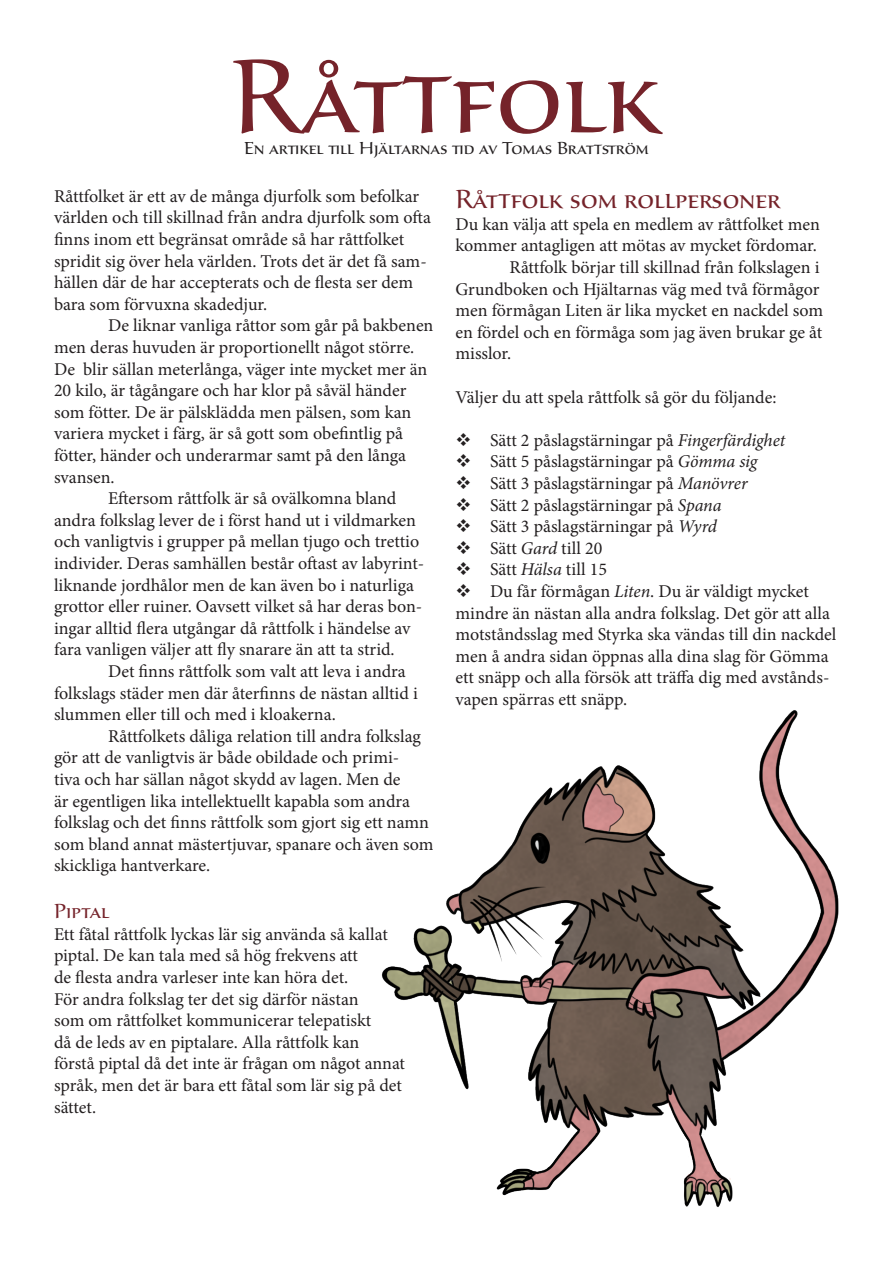
<style>
.page{position:relative;width:893px;height:1263px;background:#fff}
.page>*{position:absolute;margin:0;border:0;box-sizing:border-box;transform-origin:0 0}
.t1{font:108px "Sava Pro";color:#75232a}
.t2{font:27px "Sava Pro";color:#75232a}
.t3{font:21px "Sava Pro";color:#75232a}
.t4{font:18px/21.6px "Minion Pro";color:#231f20}
.t5{font:18px "Sava Pro";letter-spacing:-.01em;color:#231f20}
.s1{font-style:italic}
</style>
<div class="page">
<img style="left:382px;top:710px;width:457px;height:497px">
<p class="t1" style="left:231px;top:24px;width:433px">Råttfolk</p>
<p class="t5" style="left:244px;top:136px;width:406px">En artikel till Hjältarnas tid av Tomas Brattström</p>
<p class="t4" style="left:54px;top:185px;width:379px">Råttfolket är ett av de många djurfolk som befolkar världen och till skillnad från andra djurfolk som ofta finns inom ett begränsat område så har råttfolket spridit sig över hela världen. Trots det är det få sam&shy;hällen där de har accepterats och de flesta ser dem bara som förvuxna skadedjur.</p>
<p class="t4" style="left:54px;top:315px;width:381px;text-indent:54px">De liknar vanliga råttor som går på bakbenen men deras huvuden är proportionellt något större.<br>De blir sällan meterlånga, väger inte mycket mer än 20 kilo, är tågångare och har klor på såväl händer som fötter. De är pälsklädda men pälsen, som kan variera mycket i färg, är så gott som obefintlig på fötter, händer och underarmar samt på den långa svansen.</p>
<p class="t4" style="left:54px;top:488px;width:372px;text-indent:54px">Eftersom råttfolk är så ovälkomna bland andra folkslag lever de i först hand ut i vildmarken och vanligtvis i grupper på mellan tjugo och trettio individer. Deras samhällen består oftast av labyrint&shy;liknande jordhålor men de kan även bo i naturliga grottor eller ruiner. Oavsett vilket så har deras bon&shy;ingar alltid flera utgångar då råttfolk i händelse av fara vanligen väljer att fly snarare än att ta strid.</p>
<p class="t4" style="left:54px;top:660px;width:365px;text-indent:54px">Det finns råttfolk som valt att leva i andra folkslags städer men där återfinns de nästan alltid i slummen eller till och med i kloakerna.</p>
<p class="t4" style="left:54px;top:725px;width:381px;text-indent:54px">Råttfolkets dåliga relation till andra folkslag gör att de vanligtvis är både obildade och primi-<br>tiva och har sällan något skydd av lagen. Men de<br>är egentligen lika intellektuellt kapabla som andra folkslag och det finns råttfolk som gjort sig ett namn som bland annat mästertjuvar, spanare och även som skickliga hantverkare.</p>
<p class="t3" style="left:54px;top:897px;width:57px">Piptal</p>
<p class="t4" style="left:54px;top:923px;width:353px">Ett fåtal råttfolk lyckas lär sig använda så kallat piptal. De kan tala med så hög frekvens att<br>de flesta andra varleser inte kan höra det.<br>För andra folkslag ter det sig därför nästan<br>som om råttfolket kommunicerar telepatiskt<br>då de leds av en piptalare. Alla råttfolk kan<br>förstå piptal då det inte är frågan om något annat språk, men det är bara ett fåtal som lär sig på det sättet.</p>
<p class="t2" style="left:455px;top:181px;width:327px">Råttfolk som rollpersoner</p>
<p class="t4" style="left:455px;top:213px;width:366px">Du kan välja att spela en medlem av råttfolket men kommer antagligen att mötas av mycket fördomar.</p>
<p class="t4" style="left:455px;top:257px;width:369px;text-indent:54px">Råttfolk börjar till skillnad från folkslagen i Grundboken och Hjältarnas väg med två förmågor men förmågan Liten är lika mycket en nackdel som en fördel och en förmåga som jag även brukar ge åt misslor.</p>
<p class="t4" style="left:455px;top:386px;width:323px">Väljer du att spela råttfolk så gör du följande:</p>
<p class="t4" style="left:490px;top:429px;width:297px">Sätt 2 påslagstärningar på <span class="s1">Fingerfärdighet</span></p>
<p class="t4" style="left:490px;top:451px;width:269px">Sätt 5 påslagstärningar på <span class="s1">Gömma sig</span></p>
<p class="t4" style="left:490px;top:473px;width:259px">Sätt 3 påslagstärningar på <span class="s1">Manövrer</span></p>
<p class="t4" style="left:490px;top:494px;width:233px">Sätt 2 påslagstärningar på <span class="s1">Spana</span></p>
<p class="t4" style="left:490px;top:516px;width:229px">Sätt 3 påslagstärningar på <span class="s1">Wyrd</span></p>
<p class="t4" style="left:490px;top:537px;width:114px">Sätt <span class="s1">Gard</span> till 20</p>
<p class="t4" style="left:490px;top:559px;width:119px">Sätt <span class="s1">Hälsa</span> till 15</p>
<p class="t4" style="left:455px;top:581px;width:382px;text-indent:34px">Du får förmågan <span class="s1">Liten</span>. Du är väldigt mycket mindre än nästan alla andra folkslag. Det gör att alla motståndsslag med Styrka ska vändas till din nackdel men å andra sidan öppnas alla dina slag för Gömma ett snäpp och alla försök att träffa dig med avstånds&shy;vapen spärras ett snäpp.</p>
</div>
